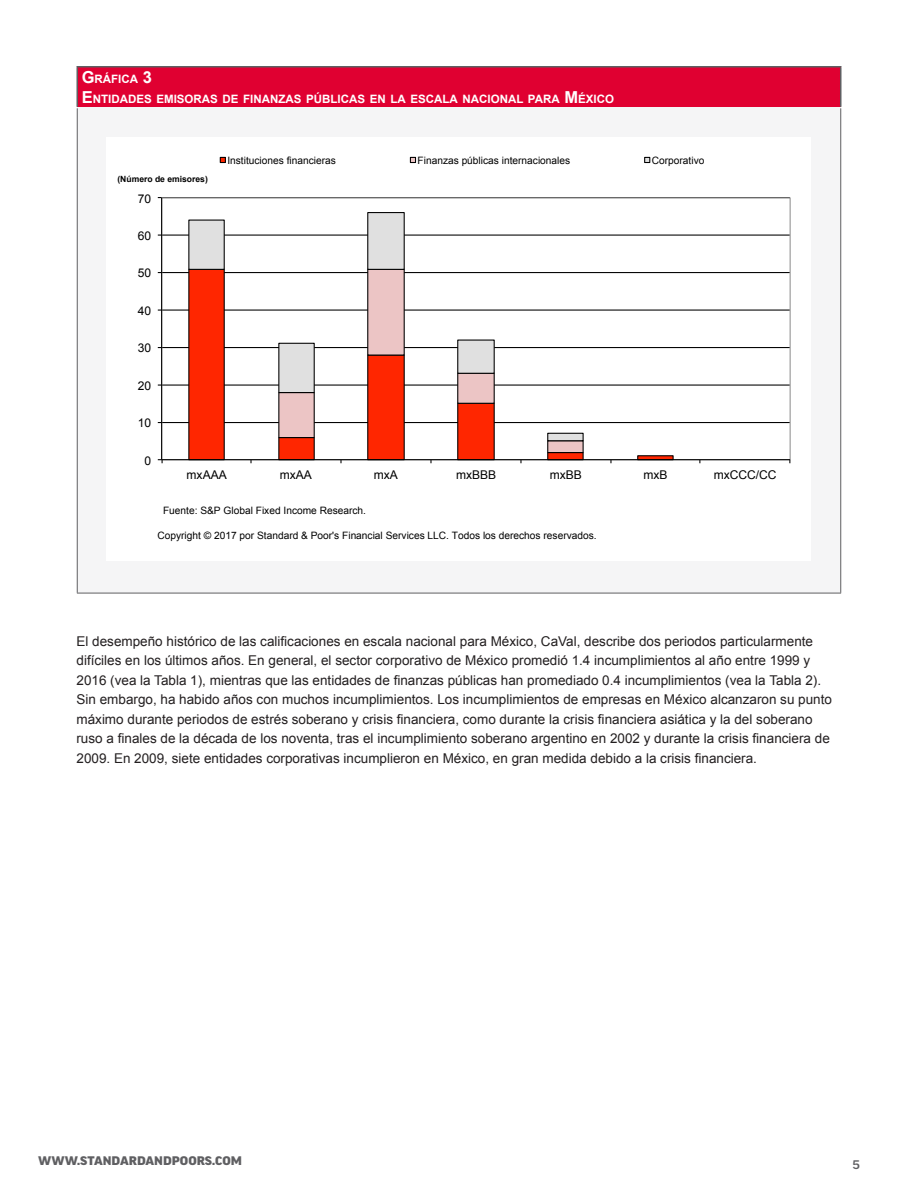
<style>
.page{position:relative;width:918px;height:1188px;background:#fff}
.page>*{position:absolute;margin:0;border:0;box-sizing:border-box;transform-origin:0 0}
.texto{font:13.5px/19.5px "Arial";color:#231f20}
.t1{font:12px "Arial";color:#000}
.t2{font:900 expanded 12px "Good Pro";color:#5f5f62}
.t3{font:500 expanded 12px "Good Pro";color:#5f5f62}
.Tablas_titulo{font:700 11.55px "Arial";color:#fff}
.t4{font:700 10.65px "Arial";color:#fff}
.t5{font:10.2px "Arial";color:#000}
.t6{font:700 8.55px "Arial";color:#000}
.s1{font-size:16.5px}
</style>
<div class="page">
<div style="left:77px;top:67px;width:764px;height:41px;background:#e00031"></div>
<hr style="left:76px;top:66px;width:766px;height:2px;background:#5f5f62">
<hr style="left:76px;top:68px;width:2px;height:39px;background:#5f5f62">
<hr style="left:840px;top:68px;width:2px;height:39px;background:#5f5f62">
<hr style="left:77px;top:108px;width:1px;height:485px;background:#5f5f62">
<hr style="left:840px;top:108px;width:1px;height:485px;background:#5f5f62">
<hr style="left:77px;top:593px;width:764px;height:1px;background:#5f5f62">
<svg style="left:157px;top:156px;width:634px;height:308px"></svg>
<p class="Tablas_titulo" style="left:82px;top:72px;width:72px"><span class="s1">G</span>RÁFICA <span class="s1">3</span></p>
<p class="Tablas_titulo" style="left:82px;top:91px;width:534px"><span class="s1">E</span> NTIDADES EMISORAS DE FINANZAS PÚBLICAS EN LA ESCALA NACIONAL PARA <span class="s1">M</span> ÉXICO</p>
<p class="t4" style="left:104px;top:98px;width:47px">Gráfica 3</p>
<p class="t6" style="left:117px;top:173px;width:92px">(Número de emisores)</p>
<p class="t1" style="left:138px;top:191px;width:15px">70</p>
<p class="t1" style="left:138px;top:228px;width:15px">60</p>
<p class="t1" style="left:138px;top:265px;width:15px">50</p>
<p class="t1" style="left:138px;top:303px;width:15px">40</p>
<p class="t1" style="left:138px;top:340px;width:15px">30</p>
<p class="t1" style="left:138px;top:378px;width:15px">20</p>
<p class="t1" style="left:138px;top:415px;width:15px">10</p>
<p class="t1" style="left:145px;top:452px;width:8px">0</p>
<p class="t5" style="left:227px;top:154px;width:110px">Instituciones financieras</p>
<p class="t5" style="left:418px;top:154px;width:154px">Finanzas públicas internacionales</p>
<p class="t5" style="left:652px;top:154px;width:54px">Corporativo</p>
<p class="t1" style="left:187px;top:467px;width:42px">mxAAA</p>
<p class="t1" style="left:280px;top:467px;width:34px">mxAA</p>
<p class="t1" style="left:374px;top:467px;width:26px">mxA</p>
<p class="t1" style="left:456px;top:467px;width:42px">mxBBB</p>
<p class="t1" style="left:550px;top:467px;width:34px">mxBB</p>
<p class="t1" style="left:643px;top:467px;width:26px">mxB</p>
<p class="t1" style="left:714px;top:467px;width:64px">mxCCC/CC</p>
<p class="t5" style="left:163px;top:504px;width:205px">Fuente: S&amp;P Global Fixed Income Research.</p>
<p class="t5" style="left:157px;top:529px;width:441px">Copyright © 2017 por Standard &amp; Poor's Financial Services LLC. Todos los derechos reservados.</p>
<p class="texto" style="left:76px;top:632px;width:757px">El desempeño histórico de las calificaciones en escala nacional para México, CaVal, describe dos periodos particularmente difíciles en los últimos años. En general, el sector corporativo de México promedió 1.4 incumplimientos al año entre 1999 y 2016 (vea la Tabla 1), mientras que las entidades de finanzas públicas han promediado 0.4 incumplimientos (vea la Tabla 2).<br>Sin embargo, ha habido años con muchos incumplimientos. Los incumplimientos de empresas en México alcanzaron su punto máximo durante periodos de estrés soberano y crisis financiera, como durante la crisis financiera asiática y la del soberano ruso a finales de la década de los noventa, tras el incumplimiento soberano argentino en 2002 y durante la crisis financiera de 2009. En 2009, siete entidades corporativas incumplieron en México, en gran medida debido a la crisis financiera.</p>
<p class="t2" style="left:38px;top:1154px;width:205px">WWW.STANDARDANDPOORS.COM</p>
<p class="t3" style="left:852px;top:1158px;width:9px">5</p>
</div>
